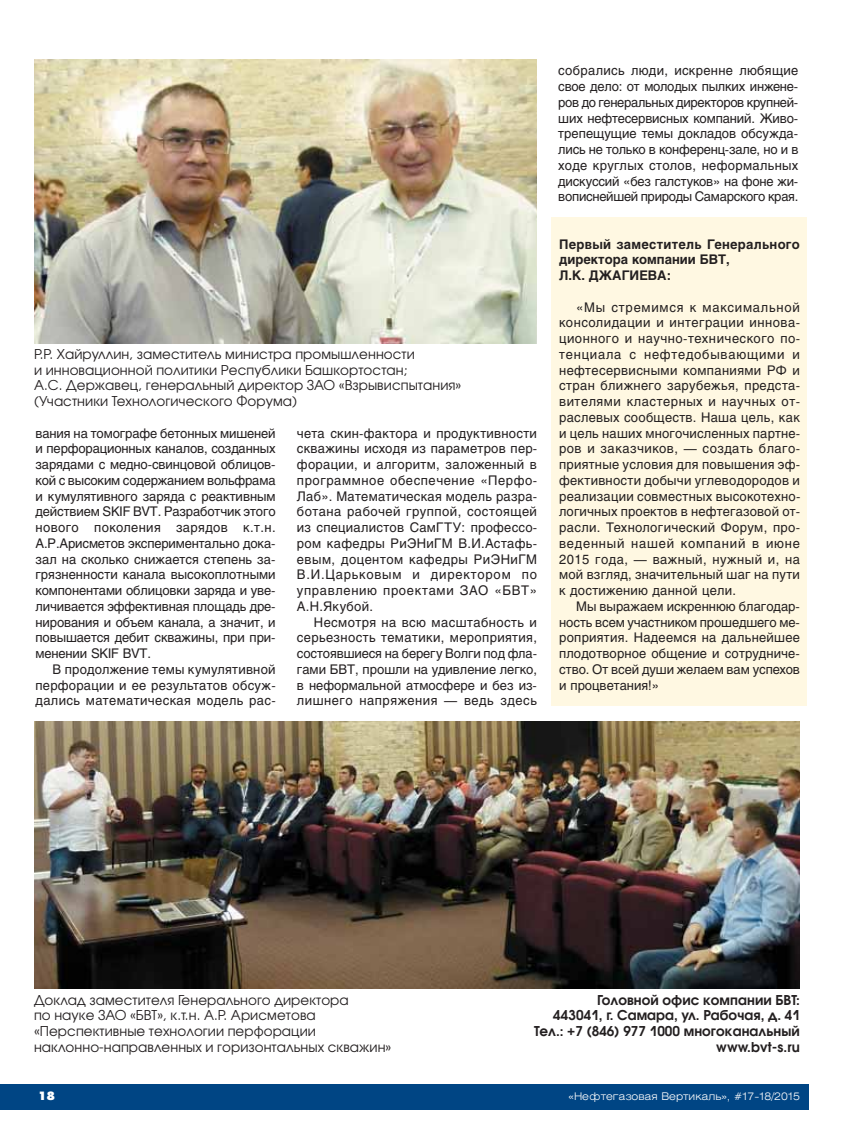
<style>
.page{position:relative;width:851px;height:1127px;background:#fff}
.page>*{position:absolute;margin:0;border:0;box-sizing:border-box;transform-origin:0 0}
.t1{font:13.5px/15.8px "Avant Garde Gothic C";letter-spacing:.005em;color:#231f20}
.t2{font:600 13.5px/15.8px "Avant Garde Gothic C";letter-spacing:.005em;color:#231f20;text-align:right}
.t3{font:13.2px/15.8px "Helios";letter-spacing:.01em;color:#231f20;text-align:justify}
.t4{font:700 13.2px/15.8px "Helios";letter-spacing:.015em;color:#231f20}
.t5{font:12px "Futura Futuris XC";color:#fff}
.t6{font:300 10.5px "Helios Ext";color:#fff}
</style>
<div class="page">
<div style="left:0;top:1084px;width:808px;height:26px;background:#004584"></div>
<img style="left:34px;top:721px;width:765px;height:268px">
<div style="left:551px;top:217px;width:255px;height:488px;background:#fff8e2"></div>
<img style="left:34px;top:60px;width:502px;height:283px">
<p class="t1" style="left:34px;top:347px;width:429px">Р.Р. Хайруллин, заместитель министра промышленности<br>и инновационной политики Республики Башкортостан;<br>А.С. Державец, генеральный директор ЗАО «Взрывиспытания» (Участники Технологического Форума)</p>
<p class="t3" style="left:36px;top:426px;width:241px">вания на томографе бетонных мишеней и перфорационных каналов, созданных зарядами с медно-свинцовой облицов&shy;кой с высоким содержанием вольфрама и кумулятивного заряда с реактивным действием SKIF BVT. Разработчик этого нового поколения зарядов к.т.н.<br>А.Р.Арисметов экспериментально дока&shy;зал на сколько снижается степень за&shy;грязненности канала высокоплотными компонентами облицовки заряда и уве&shy;личивается эффективная площадь дре&shy;нирования и объем канала, а значит, и повышается дебит скважины, при при&shy;менении SKIF BVT.</p>
<p class="t3" style="left:36px;top:663px;width:242px;text-indent:17px">В продолжение темы кумулятивной перфорации и ее результатов обсуж&shy;дались математическая модель рас-</p>
<p class="t3" style="left:297px;top:426px;width:242px">чета скин-фактора и продуктивности скважины исходя из параметров пер&shy;форации, и алгоритм, заложенный в программное обеспечение «Перфо-Лаб». Математическая модель разра&shy;ботана рабочей группой, состоящей из специалистов СамГТУ: профессо&shy;ром кафедры РиЭНиГМ В.И.Астафь&shy;евым, доцентом кафедры РиЭНиГМ В.И.Царьковым и директором по управлению проектами ЗАО «БВТ» А.Н.Якубой.</p>
<p class="t3" style="left:297px;top:615px;width:241px;text-indent:17px">Несмотря на всю масштабность и серьезность тематики, мероприятия, состоявшиеся на берегу Волги под фла&shy;гами БВТ, прошли на удивление легко, в неформальной атмосфере и без из&shy;лишнего напряжения — ведь здесь</p>
<p class="t3" style="left:558px;top:64px;width:241px">собрались люди, искренне любящие свое дело: от молодых пылких инжене&shy;ров до генеральных директоров крупней&shy;ших нефтесервисных компаний. Живо&shy;трепещущие темы докладов обсужда&shy;лись не только в конференц-зале, но и в ходе круглых столов, неформальных дискуссий «без галстуков» на фоне жи&shy;вописнейшей природы Самарского края.</p>
<p class="t4" style="left:559px;top:237px;width:242px">Первый заместитель Генерального директора компании БВТ,<br>Л.К. ДЖАГИЕВА:</p>
<p class="t3" style="left:559px;top:300px;width:243px;text-indent:17px">«Мы стремимся к максимальной консолидации и интеграции иннова&shy;ционного и научно-технического по&shy;тенциала с нефтедобывающими и нефтесервисными компаниями РФ и стран ближнего зарубежья, предста&shy;вителями кластерных и научных от&shy;раслевых сообществ. Наша цель, как и цель наших многочисленных партне&shy;ров и заказчиков, — создать благо&shy;приятные условия для повышения эф&shy;фективности добычи углеводородов и реализации совместных высокотехно&shy;логичных проектов в нефтегазовой от&shy;расли. Технологический Форум, про&shy;веденный нашей компаний в июне 2015 года, — важный, нужный и, на мой взгляд, значительный шаг на пути к достижению данной цели.</p>
<p class="t3" style="left:559px;top:600px;width:242px;text-indent:17px">Мы выражаем искреннюю благодар&shy;ность всем участником прошедшего ме&shy;роприятия. Надеемся на дальнейшее плодотворное общение и сотрудниче&shy;ство. От всей души желаем вам успехов и процветания!»</p>
<p class="t1" style="left:34px;top:993px;width:359px">Доклад заместителя Генерального директора<br>по науке ЗАО «БВТ», к.т.н. А.Р. Арисметова «Перспективные технологии перфорации наклонно-направленных и горизонтальных скважин»</p>
<p class="t5" style="left:38px;top:1091px;width:18px">18</p>
<p class="t2" style="left:534px;top:993px;width:267px">Головной офис компании БВТ:<br>443041, г. Самара, ул. Рабочая, д. 41<br>Тел.: +7 (846) 977 1000 многоканальный www.bvt-s.ru</p>
<p class="t6" style="left:568px;top:1092px;width:233px">«Нефтегазовая Вертикаль», #17-18/2015</p>
</div>
